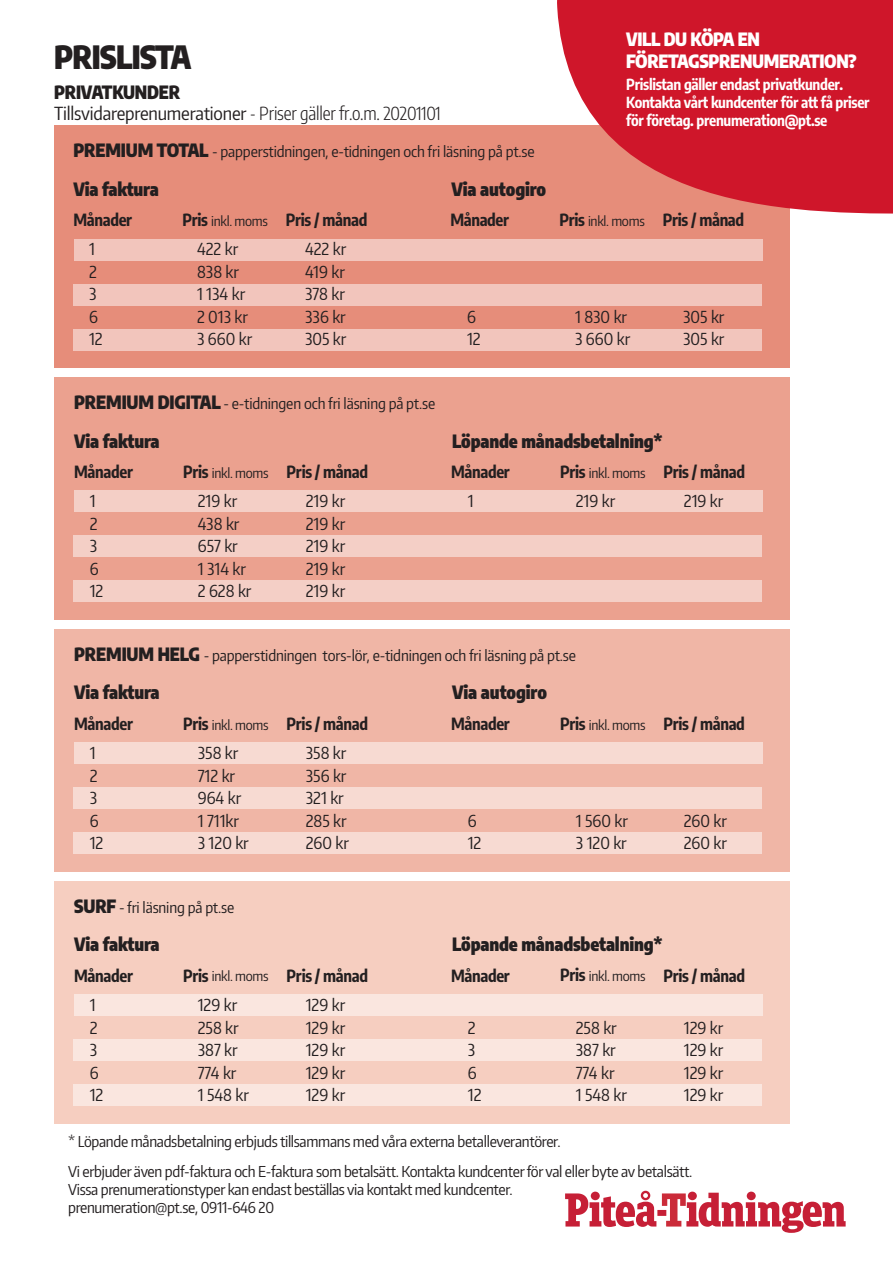
<style>
.page{position:relative;width:893px;height:1263px;background:#fff}
.page>*{position:absolute;margin:0;border:0;box-sizing:border-box;transform-origin:0 0}
.t1{font:900 31.5px "Encode Sans Condensed";letter-spacing:-.02em;color:#231f20}
.t2{font:900 18px "Encode Sans Condensed";letter-spacing:-.01em;color:#231f20}
.t3{font:300 18px/21.6px "Encode Sans Condensed";letter-spacing:-.01em;color:#231f20}
.t4{font:900 18px/21.6px "Encode Sans Condensed";letter-spacing:-.02em;color:#fff}
.t5{font:16.5px "Encode Sans Condensed";color:#231f20}
.t6{font:700 16.5px "Encode Sans Condensed";letter-spacing:-.02em;color:#231f20}
.t7{font:15px/30.2px "Encode Sans Condensed";letter-spacing:-.02em;color:#231f20}
.t8{font:700 15px/18px "Encode Sans Condensed";letter-spacing:-.02em;color:#fff}
.s1{font-weight:900}
.s2{font-weight:400}
.s3{font-weight:900;font-size:18px}
.s4{font-weight:400;font-size:13.5px}
</style>
<div class="page">
<div style="left:54px;top:881px;width:736px;height:243px;background:#f6cec0"></div>
<div style="left:74px;top:994px;width:689px;height:21px;background:#fae6df"></div>
<div style="left:73px;top:1039px;width:689px;height:22px;background:#fae6df"></div>
<div style="left:73px;top:1084px;width:689px;height:22px;background:#fae6df"></div>
<svg style="left:565px;top:1191px;width:281px;height:42px"></svg>
<div style="left:591px;top:1191px;width:9px;height:9px;background:#c61f36;border-radius:50%"></div>
<div style="left:54px;top:126px;width:736px;height:242px;background:#e68d7a"></div>
<div style="left:74px;top:239px;width:689px;height:21px;background:#f2c5bc"></div>
<div style="left:73px;top:284px;width:689px;height:21px;background:#f2c5bc"></div>
<div style="left:73px;top:329px;width:689px;height:22px;background:#f2c5bc"></div>
<svg style="left:551px;top:0;width:342px;height:214px;fill:#cf162a"></svg>
<div style="left:54px;top:378px;width:736px;height:242px;background:#eba18f"></div>
<div style="left:74px;top:490px;width:689px;height:22px;background:#f4cfc6"></div>
<div style="left:73px;top:535px;width:689px;height:22px;background:#f4cfc6"></div>
<div style="left:73px;top:581px;width:689px;height:21px;background:#f4cfc6"></div>
<div style="left:54px;top:630px;width:736px;height:242px;background:#f0b6a6"></div>
<div style="left:74px;top:742px;width:689px;height:21px;background:#f7dad2"></div>
<div style="left:73px;top:787px;width:689px;height:22px;background:#f7dad2"></div>
<div style="left:73px;top:832px;width:689px;height:22px;background:#f7dad2"></div>
<p class="t4" style="left:626px;top:27px;width:232px">VILL DU KÖPA EN<br>FÖRETAGSPRENUMERATION?</p>
<p class="t8" style="left:626px;top:74px;width:245px">Prislistan gäller endast privatkunder.<br>Kontakta vårt kundcenter för att få priser för företag. prenumeration@pt.se</p>
<h1 class="t1" style="left:54px;top:32px;width:139px">PRISLISTA</h1>
<p class="t3" style="left:54px;top:80px;width:388px"><span class="s1">PRIVATKUNDER<br></span><span class="s2">Tillsvidareprenumerationer</span> - Priser gäller fr.o.m. 20201101</p>
<p class="t7" style="left:73px;top:136px;width:463px"><span class="s3">PREMIUM TOTAL</span> - papperstidningen, e-tidningen och fri läsning på pt.se</p>
<p class="t2" style="left:73px;top:175px;width:87px">Via faktura</p>
<p class="t2" style="left:451px;top:175px;width:96px">Via autogiro</p>
<p class="t6" style="left:73px;top:207px;width:60px">Månader</p>
<p class="t6" style="left:182px;top:207px;width:186px">Pris <span class="s4">inkl. moms</span> Pris / månad</p>
<p class="t6" style="left:450px;top:207px;width:60px">Månader</p>
<p class="t6" style="left:559px;top:207px;width:186px">Pris <span class="s4">inkl. moms</span> Pris / månad</p>
<p class="t5" style="left:89px;top:238px;width:7px">1</p>
<p class="t5" style="left:197px;top:238px;width:43px">422 kr</p>
<p class="t5" style="left:305px;top:238px;width:43px">422 kr</p>
<p class="t5" style="left:89px;top:261px;width:9px">2</p>
<p class="t5" style="left:197px;top:261px;width:44px">838 kr</p>
<p class="t5" style="left:305px;top:261px;width:41px">419 kr</p>
<p class="t5" style="left:89px;top:283px;width:9px">3</p>
<p class="t5" style="left:197px;top:283px;width:50px">1 134 kr</p>
<p class="t5" style="left:305px;top:283px;width:42px">378 kr</p>
<p class="t5" style="left:89px;top:306px;width:10px">6</p>
<p class="t5" style="left:197px;top:306px;width:53px">2 013 kr</p>
<p class="t5" style="left:305px;top:306px;width:42px">336 kr</p>
<p class="t5" style="left:467px;top:306px;width:10px">6</p>
<p class="t5" style="left:575px;top:306px;width:54px">1 830 kr</p>
<p class="t5" style="left:683px;top:306px;width:43px">305 kr</p>
<p class="t5" style="left:89px;top:328px;width:15px">12</p>
<p class="t5" style="left:197px;top:328px;width:57px">3 660 kr</p>
<p class="t5" style="left:305px;top:328px;width:43px">305 kr</p>
<p class="t5" style="left:467px;top:328px;width:15px">12</p>
<p class="t5" style="left:575px;top:328px;width:57px">3 660 kr</p>
<p class="t5" style="left:683px;top:328px;width:43px">305 kr</p>
<p class="t7" style="left:74px;top:388px;width:363px"><span class="s3">PREMIUM DIGITAL</span> - e-tidningen och fri läsning på pt.se</p>
<p class="t2" style="left:74px;top:427px;width:87px">Via faktura</p>
<p class="t2" style="left:452px;top:427px;width:212px">Löpande månadsbetalning*</p>
<p class="t6" style="left:74px;top:459px;width:60px">Månader</p>
<p class="t6" style="left:183px;top:459px;width:186px">Pris <span class="s4">inkl. moms</span> Pris / månad</p>
<p class="t6" style="left:451px;top:459px;width:60px">Månader</p>
<p class="t6" style="left:560px;top:459px;width:186px">Pris <span class="s4">inkl. moms</span> Pris / månad</p>
<p class="t5" style="left:90px;top:490px;width:7px">1</p>
<p class="t5" style="left:198px;top:490px;width:41px">219 kr</p>
<p class="t5" style="left:306px;top:490px;width:41px">219 kr</p>
<p class="t5" style="left:468px;top:490px;width:7px">1</p>
<p class="t5" style="left:576px;top:490px;width:41px">219 kr</p>
<p class="t5" style="left:684px;top:490px;width:41px">219 kr</p>
<p class="t5" style="left:90px;top:513px;width:9px">2</p>
<p class="t5" style="left:198px;top:513px;width:43px">438 kr</p>
<p class="t5" style="left:306px;top:513px;width:41px">219 kr</p>
<p class="t5" style="left:90px;top:535px;width:9px">3</p>
<p class="t5" style="left:198px;top:535px;width:42px">657 kr</p>
<p class="t5" style="left:306px;top:535px;width:41px">219 kr</p>
<p class="t5" style="left:90px;top:558px;width:10px">6</p>
<p class="t5" style="left:198px;top:558px;width:50px">1 314 kr</p>
<p class="t5" style="left:306px;top:558px;width:41px">219 kr</p>
<p class="t5" style="left:90px;top:580px;width:15px">12</p>
<p class="t5" style="left:198px;top:580px;width:55px">2 628 kr</p>
<p class="t5" style="left:306px;top:580px;width:41px">219 kr</p>
<p class="t7" style="left:74px;top:640px;width:503px"><span class="s3">PREMIUM HELG</span> - papperstidningen tors-lör, e-tidningen och fri läsning på pt.se</p>
<p class="t2" style="left:74px;top:678px;width:87px">Via faktura</p>
<p class="t2" style="left:452px;top:678px;width:96px">Via autogiro</p>
<p class="t6" style="left:74px;top:711px;width:60px">Månader</p>
<p class="t6" style="left:183px;top:711px;width:186px">Pris <span class="s4">inkl. moms</span> Pris / månad</p>
<p class="t6" style="left:451px;top:711px;width:60px">Månader</p>
<p class="t6" style="left:560px;top:711px;width:186px">Pris <span class="s4">inkl. moms</span> Pris / månad</p>
<p class="t5" style="left:90px;top:742px;width:7px">1</p>
<p class="t5" style="left:198px;top:742px;width:42px">358 kr</p>
<p class="t5" style="left:306px;top:742px;width:42px">358 kr</p>
<p class="t5" style="left:90px;top:765px;width:9px">2</p>
<p class="t5" style="left:198px;top:765px;width:39px">712 kr</p>
<p class="t5" style="left:306px;top:765px;width:42px">356 kr</p>
<p class="t5" style="left:90px;top:787px;width:9px">3</p>
<p class="t5" style="left:198px;top:787px;width:45px">964 kr</p>
<p class="t5" style="left:306px;top:787px;width:40px">321 kr</p>
<p class="t5" style="left:90px;top:810px;width:10px">6</p>
<p class="t5" style="left:198px;top:810px;width:43px">1 711kr</p>
<p class="t5" style="left:306px;top:810px;width:43px">285 kr</p>
<p class="t5" style="left:468px;top:810px;width:10px">6</p>
<p class="t5" style="left:576px;top:810px;width:54px">1 560 kr</p>
<p class="t5" style="left:684px;top:810px;width:45px">260 kr</p>
<p class="t5" style="left:90px;top:832px;width:15px">12</p>
<p class="t5" style="left:198px;top:832px;width:53px">3 120 kr</p>
<p class="t5" style="left:306px;top:832px;width:45px">260 kr</p>
<p class="t5" style="left:468px;top:832px;width:15px">12</p>
<p class="t5" style="left:576px;top:832px;width:53px">3 120 kr</p>
<p class="t5" style="left:684px;top:832px;width:45px">260 kr</p>
<p class="t7" style="left:74px;top:892px;width:162px"><span class="s3">SURF</span> - fri läsning på pt.se</p>
<p class="t2" style="left:74px;top:930px;width:87px">Via faktura</p>
<p class="t2" style="left:452px;top:930px;width:212px">Löpande månadsbetalning*</p>
<p class="t6" style="left:74px;top:963px;width:60px">Månader</p>
<p class="t6" style="left:183px;top:963px;width:186px">Pris <span class="s4">inkl. moms</span> Pris / månad</p>
<p class="t6" style="left:451px;top:963px;width:60px">Månader</p>
<p class="t6" style="left:560px;top:963px;width:186px">Pris <span class="s4">inkl. moms</span> Pris / månad</p>
<p class="t5" style="left:90px;top:994px;width:7px">1</p>
<p class="t5" style="left:198px;top:994px;width:41px">129 kr</p>
<p class="t5" style="left:306px;top:994px;width:41px">129 kr</p>
<p class="t5" style="left:90px;top:1017px;width:9px">2</p>
<p class="t5" style="left:198px;top:1017px;width:43px">258 kr</p>
<p class="t5" style="left:306px;top:1017px;width:41px">129 kr</p>
<p class="t5" style="left:468px;top:1017px;width:9px">2</p>
<p class="t5" style="left:576px;top:1017px;width:43px">258 kr</p>
<p class="t5" style="left:684px;top:1017px;width:41px">129 kr</p>
<p class="t5" style="left:90px;top:1039px;width:9px">3</p>
<p class="t5" style="left:198px;top:1039px;width:42px">387 kr</p>
<p class="t5" style="left:306px;top:1039px;width:41px">129 kr</p>
<p class="t5" style="left:468px;top:1039px;width:9px">3</p>
<p class="t5" style="left:576px;top:1039px;width:42px">387 kr</p>
<p class="t5" style="left:684px;top:1039px;width:41px">129 kr</p>
<p class="t5" style="left:90px;top:1062px;width:10px">6</p>
<p class="t5" style="left:198px;top:1062px;width:40px">774 kr</p>
<p class="t5" style="left:306px;top:1062px;width:41px">129 kr</p>
<p class="t5" style="left:468px;top:1062px;width:10px">6</p>
<p class="t5" style="left:576px;top:1062px;width:40px">774 kr</p>
<p class="t5" style="left:684px;top:1062px;width:41px">129 kr</p>
<p class="t5" style="left:90px;top:1084px;width:15px">12</p>
<p class="t5" style="left:198px;top:1084px;width:53px">1 548 kr</p>
<p class="t5" style="left:306px;top:1084px;width:41px">129 kr</p>
<p class="t5" style="left:468px;top:1084px;width:15px">12</p>
<p class="t5" style="left:576px;top:1084px;width:53px">1 548 kr</p>
<p class="t5" style="left:684px;top:1084px;width:41px">129 kr</p>
<p class="t7" style="left:68px;top:1125px;width:626px">* Löpande månadsbetalning erbjuds tillsammans med våra externa betalleverantörer.<br>Vi erbjuder även pdf-faktura och E-faktura som betalsätt. Kontakta kundcenter för val eller byte av betalsätt.</p>
<p class="t7" style="left:68px;top:1179px;width:446px;line-height:18px">Vissa prenumerationstyper kan endast beställas via kontakt med kundcenter. prenumeration@pt.se, 0911-646 20</p>
</div>
